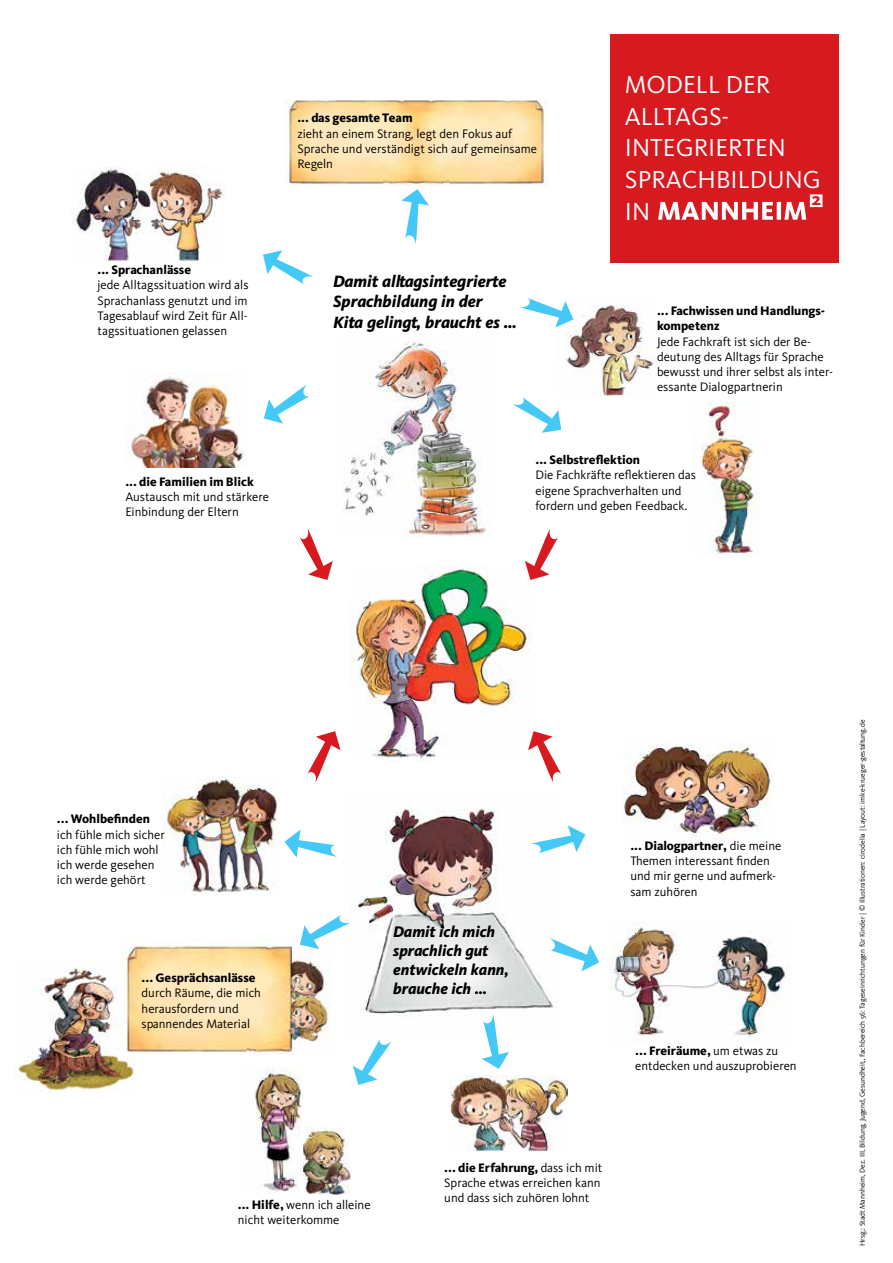
<style>
.page{position:relative;width:893px;height:1263px;background:#fff}
.page>*{position:absolute;margin:0;border:0;box-sizing:border-box;transform-origin:0 0}
.t1{font:25.5px/31.8px "Kievit";color:#fff}
.t2{font:italic 800 16.95px/20.4px "Kievit";color:#000}
.t3{font:italic 800 15.9px/19px "Kievit";color:#000}
.t4{font:12.75px/15.3px "Kievit Pro";color:#000}
.t5{font:12.75px/15.3px "Kievit";color:#000}
.t6{font:800 12.75px/15.3px "Kievit";color:#000}
.t7{font:7.35px "Kievit";color:#000}
.s1{font-weight:800}
</style>
<div class="page">
<img style="left:357px;top:809px;width:202px;height:208px">
<img style="left:14px;top:965px;width:121px;height:126px">
<img style="left:122px;top:944px;width:207px;height:111px">
<img style="left:351px;top:567px;width:181px;height:194px">
<img style="left:343px;top:342px;width:146px;height:195px">
<img style="left:303px;top:1128px;width:48px;height:66px">
<img style="left:449px;top:1075px;width:118px;height:76px">
<img style="left:163px;top:778px;width:117px;height:115px">
<img style="left:623px;top:738px;width:149px;height:103px">
<img style="left:609px;top:922px;width:176px;height:119px">
<img style="left:692px;top:401px;width:67px;height:155px">
<svg style="left:285px;top:830px;width:52px;height:28px"></svg>
<img style="left:126px;top:373px;width:120px;height:95px">
<img style="left:72px;top:166px;width:153px;height:97px">
<img style="left:565px;top:298px;width:89px;height:98px">
<svg style="left:300px;top:915px;width:50px;height:34px"></svg>
<svg style="left:353px;top:1039px;width:38px;height:46px"></svg>
<svg style="left:481px;top:1007px;width:28px;height:62px"></svg>
<svg style="left:543px;top:934px;width:56px;height:37px"></svg>
<svg style="left:525px;top:825px;width:60px;height:31px"></svg>
<svg style="left:264px;top:385px;width:46px;height:39px"></svg>
<svg style="left:263px;top:250px;width:50px;height:35px"></svg>
<svg style="left:401px;top:189px;width:28px;height:55px"></svg>
<svg style="left:520px;top:298px;width:53px;height:29px"></svg>
<svg style="left:513px;top:397px;width:48px;height:36px"></svg>
<svg style="left:307px;top:731px;width:34px;height:51px"></svg>
<svg style="left:528px;top:731px;width:33px;height:51px"></svg>
<svg style="left:299px;top:529px;width:34px;height:51px"></svg>
<svg style="left:525px;top:529px;width:33px;height:51px"></svg>
<div style="left:610px;top:35px;width:229px;height:228px;background:#d71920"></div>
<svg style="left:658px;top:194px;width:164px;height:26px"></svg>
<img style="left:254px;top:1068px;width:47px;height:124px">
<img style="left:286px;top:101px;width:262px;height:85px">
<p class="t6" style="left:97px;top:262px;width:95px">... Sprachanlässe</p>
<p class="t4" style="left:97px;top:277px;width:153px;text-align:justify">jede Alltagssituation wird als Sprachanlass genutzt und im Tagesablauf wird Zeit für All&shy;tagssituationen gelassen</p>
<p class="t6" style="left:125px;top:474px;width:130px">... die Familien im Blick</p>
<p class="t4" style="left:125px;top:489px;width:145px">Austausch mit und stärkere<br>Einbindung der Eltern</p>
<p class="t6" style="left:297px;top:110px;width:117px">... das gesamte Team</p>
<p class="t4" style="left:297px;top:126px;width:241px">zieht an einem Strang, legt den Fokus auf<br>Sprache und verständigt sich auf gemeinsame<br>Regeln</p>
<h2 class="t2" style="left:333px;top:271px;width:185px">Damit alltagsintegrierte<br>Sprachbildung in der<br>Kita gelingt, braucht es …</h2>
<h1 class="t1" style="left:625px;top:69px;width:197px">MODELL DER<br>ALLTAGS-<br>INTEGRIERTEN<br>SPRACHBILDUNG<br>IN</h1>
<p class="t6" style="left:657px;top:303px;width:170px">... Fachwissen und Handlungs&shy;kompetenz</p>
<p class="t4" style="left:657px;top:333px;width:178px">Jede Fachkraft ist sich der Be&shy;deutung des Alltags für Sprache bewusst und ihrer selbst als inter&shy;essante Dialogpartnerin</p>
<p class="t6" style="left:535px;top:452px;width:106px">... Selbstreflektion</p>
<p class="t4" style="left:535px;top:467px;width:162px">Die Fachkräfte reflektieren das eigene Sprachverhalten und fordern und geben Feedback.</p>
<p class="t6" style="left:57px;top:811px;width:95px">... Wohlbefinden</p>
<p class="t5" style="left:57px;top:827px;width:109px">ich fühle mich sicher ich fühle mich wohl ich werde gesehen ich werde gehört</p>
<p class="t6" style="left:142px;top:970px;width:115px">... Gesprächsanlässe</p>
<p class="t5" style="left:142px;top:985px;width:121px">durch Räume, die mich herausfordern und spannendes Material</p>
<p class="t3" style="left:393px;top:922px;width:117px">Damit ich mich sprachlich gut entwickeln kann, brauche ich …</p>
<p class="t5" style="left:630px;top:838px;width:152px"><span class="s1">... Dialogpartner,</span> die meine<br>Themen interessant finden und mir gerne und aufmerk&shy;sam zuhören</p>
<p class="t5" style="left:635px;top:1043px;width:163px"><span class="s1">... Freiräume,</span> um etwas zu entdecken und auszuprobieren</p>
<p class="t5" style="left:238px;top:1197px;width:134px"><span class="s1">... Hilfe,</span> wenn ich alleine nicht weiterkomme</p>
<p class="t5" style="left:444px;top:1160px;width:160px"><span class="s1">... die Erfahrung,</span> dass ich mit<br>Sprache etwas erreichen kann und dass sich zuhören lohnt</p>
<p class="t7" style="left:858px;top:1246px;width:528px;rotate:-90deg">Hrsg.: Stadt Mannheim, Dez. III, Bildung, Jugend, Gesundheit,, Fachbereich 56: Tageseinrichtungen für Kinder | © Illustrationen: cirodelia | Layout: imke-krueger-gestaltung.de</p>
</div>
